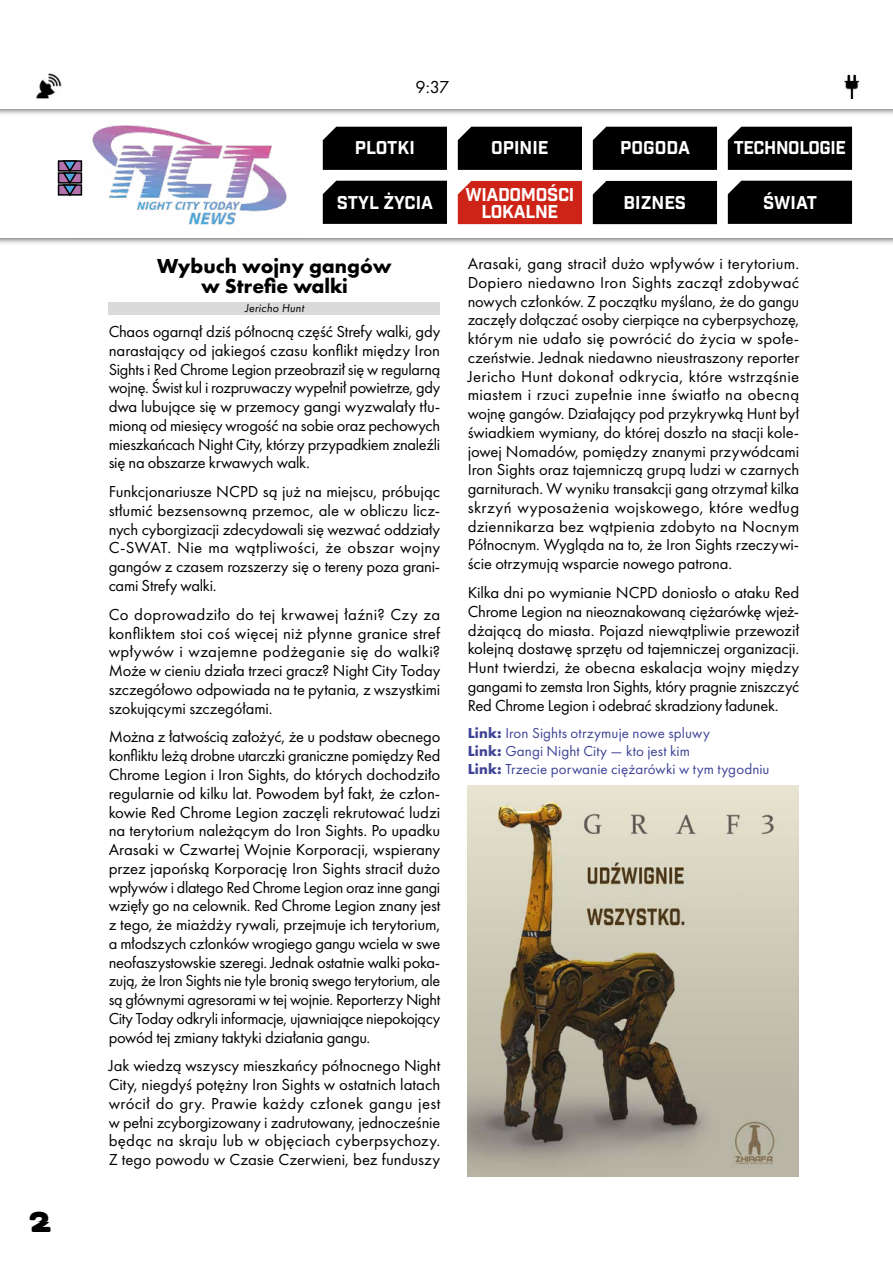
<style>
.page{position:relative;width:893px;height:1263px;background:#fff}
.page>*{position:absolute;margin:0;border:0;box-sizing:border-box;transform-origin:0 0}
.t1{font:28.5px "Bisect";color:#000}
.t2{font:700 21px/20.2px "Futura PT";color:#000;text-align:center}
.t3{font:18px/16.5px "Industry Inc Base";letter-spacing:-.015em;color:#fff;text-align:center}
.t4{font:18px "Futura PT";color:#000}
.t5{font:16.5px/18.8px "Futura PT";letter-spacing:-.01em;color:#000;text-align:justify}
.t6{font:15px/18px "Futura PT";letter-spacing:.005em;color:#3e4395}
.t7{font:italic 12px "Futura PT";letter-spacing:.015em;color:#000}
.s1{font-weight:700}
</style>
<div class="page">
<div style="left:0;top:52px;width:893px;height:193px;background:#000;opacity:.75"></div>
<div style="left:0;top:59px;width:893px;height:179px;background:#fff"></div>
<div style="left:0;top:0;width:893px;height:116px;background:#000;opacity:.75"></div>
<div style="left:0;top:0;width:893px;height:109px;background:#fff"></div>
<img style="left:36px;top:73px;width:25px;height:26px">
<img style="left:844px;top:74px;width:16px;height:24px">
<img style="left:70px;top:112px;width:231px;height:113px">
<div style="left:58px;top:172px;width:24px;height:12px;border:2px solid #000"></div>
<div style="left:58px;top:184px;width:24px;height:12px;border:2px solid #000"></div>
<div style="left:58px;top:160px;width:24px;height:12px;border:2px solid #000"></div>
<svg style="left:61px;top:160px;width:18px;height:37px"></svg>
<div style="left:323px;top:127px;width:124px;height:43px;background:#000"></div>
<div style="left:458px;top:127px;width:124px;height:43px;background:#000"></div>
<div style="left:593px;top:127px;width:124px;height:43px;background:#000"></div>
<div style="left:728px;top:127px;width:124px;height:43px;background:#000"></div>
<div style="left:323px;top:181px;width:124px;height:43px;background:#000"></div>
<div style="left:728px;top:181px;width:124px;height:43px;background:#000"></div>
<div style="left:458px;top:181px;width:124px;height:43px;background:#cd2417"></div>
<div style="left:593px;top:181px;width:124px;height:43px;background:#000"></div>
<div style="left:109px;top:302px;width:331px;height:12px;background:#dadada"></div>
<img style="left:468px;top:785px;width:330px;height:392px">
<h1 class="t1" style="left:30px;top:1204px;width:23px">2</h1>
<p class="t4" style="left:415px;top:76px;width:35px">9:37</p>
<p class="t3" style="left:355px;top:140px;width:62px">PLOTKI</p>
<p class="t3" style="left:491px;top:140px;width:59px">OPINIE</p>
<p class="t3" style="left:620px;top:140px;width:71px">POGODA</p>
<p class="t3" style="left:734px;top:140px;width:114px">TECHNOLOGIE</p>
<p class="t3" style="left:337px;top:195px;width:98px">STYL ŻYCIA</p>
<p class="t3" style="left:465px;top:187px;width:110px">WIADOMOŚCI<br>LOKALNE</p>
<p class="t3" style="left:624px;top:195px;width:64px">BIZNES</p>
<p class="t3" style="left:763px;top:195px;width:55px">ŚWIAT</p>
<p class="t2" style="left:157px;top:255px;width:236px">Wybuch wojny gangów w Strefie walki</p>
<p class="t7" style="left:245px;top:300px;width:60px">Jericho Hunt</p>
<p class="t5" style="left:109px;top:322px;width:333px">Chaos ogarnął dziś północną część Strefy walki, gdy narastający od jakiegoś czasu konflikt między Iron Sights i Red Chrome Legion przeobraził się w regularną wojnę. Świst kul i rozpruwaczy wypełnił powietrze, gdy dwa lubujące się w przemocy gangi wyzwalały tłu&shy;mioną od miesięcy wrogość na sobie oraz pechowych mieszkańcach Night City, którzy przypadkiem znaleźli się na obszarze krwawych walk.</p>
<p class="t5" style="left:109px;top:482px;width:333px">Funkcjonariusze NCPD są już na miejscu, próbując stłumić bezsensowną przemoc, ale w obliczu licz&shy;nych cyborgizacji zdecydowali się wezwać oddziały C-SWAT. Nie ma wątpliwości, że obszar wojny gangów z czasem rozszerzy się o tereny poza grani&shy;cami Strefy walki.</p>
<p class="t5" style="left:109px;top:605px;width:333px">Co doprowadziło do tej krwawej łaźni? Czy za konfliktem stoi coś więcej niż płynne granice stref wpływów i wzajemne podżeganie się do walki?<br>Może w cieniu działa trzeci gracz? Night City Today szczegółowo odpowiada na te pytania, z wszystkimi szokującymi szczegółami.</p>
<p class="t5" style="left:109px;top:727px;width:333px">Można z łatwością założyć, że u podstaw obecnego konfliktu leżą drobne utarczki graniczne pomiędzy Red Chrome Legion i Iron Sights, do których dochodziło regularnie od kilku lat. Powodem był fakt, że człon&shy;kowie Red Chrome Legion zaczęli rekrutować ludzi na terytorium należącym do Iron Sights. Po upadku Arasaki w Czwartej Wojnie Korporacji, wspierany przez japońską Korporację Iron Sights stracił dużo wpływów i dlatego Red Chrome Legion oraz inne gangi wzięły go na celownik. Red Chrome Legion znany jest z tego, że miażdży rywali, przejmuje ich terytorium, a młodszych członków wrogiego gangu wciela w swe neofaszystowskie szeregi. Jednak ostatnie walki poka&shy;zują, że Iron Sights nie tyle bronią swego terytorium, ale są głównymi agresorami w tej wojnie. Reporterzy Night City Today odkryli informacje, ujawniające niepokojący powód tej zmiany taktyki działania gangu.</p>
<p class="t5" style="left:109px;top:1056px;width:333px">Jak wiedzą wszyscy mieszkańcy północnego Night City, niegdyś potężny Iron Sights w ostatnich latach wrócił do gry. Prawie każdy członek gangu jest w pełni zcyborgizowany i zadrutowany, jednocześnie będąc na skraju lub w objęciach cyberpsychozy.<br>Z tego powodu w Czasie Czerwieni, bez funduszy</p>
<p class="t5" style="left:468px;top:254px;width:333px">Arasaki, gang stracił dużo wpływów i terytorium.<br>Dopiero niedawno Iron Sights zaczął zdobywać nowych członków. Z początku myślano, że do gangu zaczęły dołączać osoby cierpiące na cyberpsychozę, którym nie udało się powrócić do życia w społe&shy;czeństwie. Jednak niedawno nieustraszony reporter Jericho Hunt dokonał odkrycia, które wstrząśnie miastem i rzuci zupełnie inne światło na obecną wojnę gangów. Działający pod przykrywką Hunt był świadkiem wymiany, do której doszło na stacji kole&shy;jowej Nomadów, pomiędzy znanymi przywódcami Iron Sights oraz tajemniczą grupą ludzi w czarnych garniturach. W wyniku transakcji gang otrzymał kilka skrzyń wyposażenia wojskowego, które według dziennikarza bez wątpienia zdobyto na Nocnym Północnym. Wygląda na to, że Iron Sights rzeczywi&shy;ście otrzymują wsparcie nowego patrona.</p>
<p class="t5" style="left:468px;top:583px;width:333px">Kilka dni po wymianie NCPD doniosło o ataku Red Chrome Legion na nieoznakowaną ciężarówkę wjeż&shy;dżającą do miasta. Pojazd niewątpliwie przewoził kolejną dostawę sprzętu od tajemniczej organizacji.<br>Hunt twierdzi, że obecna eskalacja wojny między gangami to zemsta Iron Sights, który pragnie zniszczyć Red Chrome Legion i odebrać skradziony ładunek.</p>
<p class="t6" style="left:468px;top:724px;width:303px"><span class="s1">Link:</span> Iron Sights otrzymuje nowe spluwy<br><span class="s1">Link:</span> Gangi Night City — kto jest kim<br><span class="s1">Link:</span> Trzecie porwanie ciężarówki w tym tygodniu</p>
</div>
